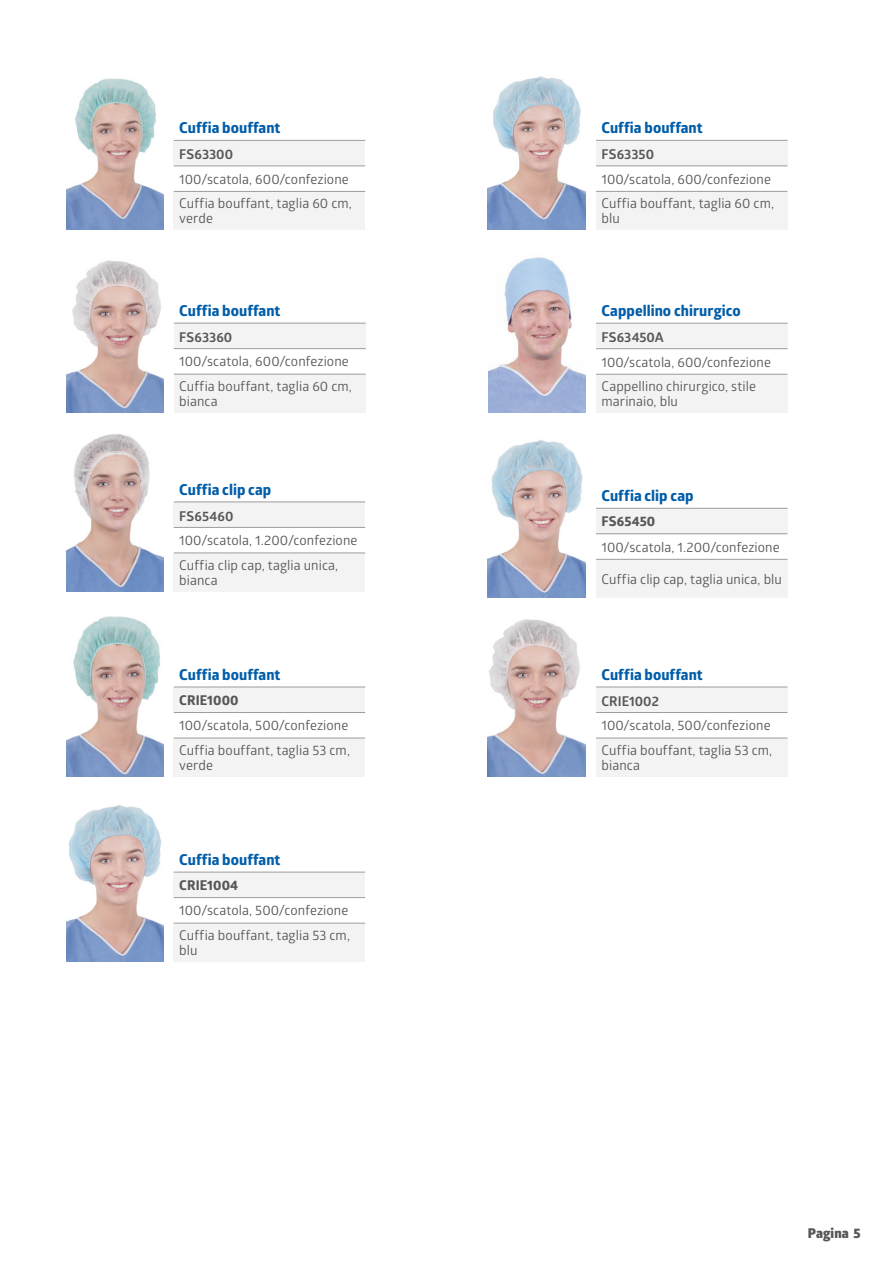
<style>
.page{position:relative;width:893px;height:1263px;background:#fff}
.page>*{position:absolute;margin:0;border:0;box-sizing:border-box;transform-origin:0 0}
.t1{font:700 15px "Globerx";letter-spacing:.005em;color:#005da9}
.t2{font:13.5px/15px "Glober";letter-spacing:.005em;color:#575756}
.t3{font:700 13.5px "Glober";letter-spacing:.005em;color:#575756}
.t4{font:700 13.5px "Globerx";letter-spacing:.005em;color:#575756}
.t5{font:800 13.5px "Glober";letter-spacing:.005em;color:#575756}
</style>
<div class="page">
<div style="left:174px;top:140px;width:191px;height:26px;background:#f3f3f4"></div>
<div style="left:174px;top:191px;width:191px;height:39px;background:#f3f3f4"></div>
<hr style="left:174px;top:140px;width:191px;height:1px;background:#9d9d9d">
<hr style="left:174px;top:166px;width:191px;height:1px;background:#9d9d9d">
<hr style="left:174px;top:191px;width:191px;height:1px;background:#9d9d9d">
<div style="left:596px;top:140px;width:191px;height:26px;background:#f3f3f4"></div>
<div style="left:596px;top:191px;width:191px;height:39px;background:#f3f3f4"></div>
<hr style="left:596px;top:140px;width:191px;height:1px;background:#9d9d9d">
<hr style="left:596px;top:166px;width:191px;height:1px;background:#9d9d9d">
<hr style="left:596px;top:191px;width:191px;height:1px;background:#9d9d9d">
<img style="left:67px;top:78px;width:96px;height:152px">
<img style="left:488px;top:76px;width:97px;height:154px">
<div style="left:174px;top:502px;width:191px;height:25px;background:#f3f3f4"></div>
<div style="left:174px;top:553px;width:191px;height:38px;background:#f3f3f4"></div>
<hr style="left:174px;top:502px;width:191px;height:1px;background:#9d9d9d">
<hr style="left:174px;top:527px;width:191px;height:1px;background:#9d9d9d">
<hr style="left:174px;top:553px;width:191px;height:1px;background:#9d9d9d">
<div style="left:174px;top:872px;width:191px;height:25px;background:#f3f3f4"></div>
<div style="left:174px;top:923px;width:191px;height:38px;background:#f3f3f4"></div>
<hr style="left:174px;top:872px;width:191px;height:1px;background:#9d9d9d">
<hr style="left:174px;top:897px;width:191px;height:1px;background:#9d9d9d">
<hr style="left:174px;top:923px;width:191px;height:1px;background:#9d9d9d">
<div style="left:596px;top:508px;width:191px;height:26px;background:#f3f3f4"></div>
<div style="left:596px;top:559px;width:191px;height:39px;background:#f3f3f4"></div>
<hr style="left:596px;top:508px;width:191px;height:1px;background:#9d9d9d">
<hr style="left:596px;top:533px;width:191px;height:1px;background:#9d9d9d">
<hr style="left:596px;top:559px;width:191px;height:1px;background:#9d9d9d">
<div style="left:596px;top:323px;width:191px;height:26px;background:#f3f3f4"></div>
<div style="left:596px;top:374px;width:191px;height:38px;background:#f3f3f4"></div>
<hr style="left:596px;top:323px;width:191px;height:1px;background:#9d9d9d">
<hr style="left:596px;top:348px;width:191px;height:1px;background:#9d9d9d">
<hr style="left:596px;top:374px;width:191px;height:1px;background:#9d9d9d">
<img style="left:488px;top:257px;width:97px;height:155px">
<img style="left:488px;top:440px;width:97px;height:158px">
<img style="left:67px;top:434px;width:96px;height:157px">
<div style="left:174px;top:687px;width:191px;height:25px;background:#f3f3f4"></div>
<div style="left:174px;top:738px;width:191px;height:38px;background:#f3f3f4"></div>
<hr style="left:174px;top:687px;width:191px;height:1px;background:#9d9d9d">
<hr style="left:174px;top:712px;width:191px;height:1px;background:#9d9d9d">
<hr style="left:174px;top:738px;width:191px;height:1px;background:#9d9d9d">
<img style="left:67px;top:616px;width:96px;height:160px">
<div style="left:596px;top:687px;width:191px;height:25px;background:#f3f3f4"></div>
<div style="left:596px;top:738px;width:191px;height:38px;background:#f3f3f4"></div>
<hr style="left:596px;top:687px;width:191px;height:1px;background:#9d9d9d">
<hr style="left:596px;top:712px;width:191px;height:1px;background:#9d9d9d">
<hr style="left:596px;top:738px;width:191px;height:1px;background:#9d9d9d">
<img style="left:488px;top:619px;width:97px;height:157px">
<img style="left:67px;top:805px;width:96px;height:156px">
<div style="left:174px;top:323px;width:192px;height:26px;background:#f3f3f4"></div>
<div style="left:174px;top:374px;width:192px;height:38px;background:#f3f3f4"></div>
<hr style="left:174px;top:323px;width:192px;height:1px;background:#9d9d9d">
<hr style="left:174px;top:348px;width:192px;height:1px;background:#9d9d9d">
<hr style="left:174px;top:374px;width:192px;height:1px;background:#9d9d9d">
<img style="left:67px;top:260px;width:96px;height:152px">
<p class="t1" style="left:179px;top:117px;width:103px">Cuffia bouffant</p>
<p class="t3" style="left:179px;top:145px;width:55px">FS63300</p>
<p class="t2" style="left:179px;top:171px;width:171px">100/scatola, 600/confezione</p>
<p class="t2" style="left:179px;top:195px;width:174px">Cuffia bouffant, taglia 60 cm, verde</p>
<p class="t1" style="left:179px;top:300px;width:103px">Cuffia bouffant</p>
<p class="t3" style="left:179px;top:328px;width:55px">FS63360</p>
<p class="t2" style="left:179px;top:354px;width:171px">100/scatola, 600/confezione</p>
<p class="t2" style="left:179px;top:378px;width:174px">Cuffia bouffant, taglia 60 cm, bianca</p>
<p class="t1" style="left:179px;top:479px;width:94px">Cuffia clip cap</p>
<p class="t3" style="left:179px;top:506px;width:56px">FS65460</p>
<p class="t2" style="left:179px;top:532px;width:180px">100/scatola, 1.200/confezione</p>
<p class="t2" style="left:179px;top:557px;width:161px">Cuffia clip cap, taglia unica, bianca</p>
<p class="t1" style="left:179px;top:664px;width:103px">Cuffia bouffant</p>
<p class="t4" style="left:179px;top:690px;width:61px">CRIE1000</p>
<p class="t2" style="left:179px;top:717px;width:171px">100/scatola, 500/confezione</p>
<p class="t2" style="left:179px;top:742px;width:172px">Cuffia bouffant, taglia 53 cm, verde</p>
<p class="t1" style="left:179px;top:849px;width:103px">Cuffia bouffant</p>
<p class="t4" style="left:179px;top:875px;width:60px">CRIE1004</p>
<p class="t2" style="left:179px;top:902px;width:171px">100/scatola, 500/confezione</p>
<p class="t2" style="left:179px;top:927px;width:172px">Cuffia bouffant, taglia 53 cm, blu</p>
<p class="t1" style="left:601px;top:117px;width:103px">Cuffia bouffant</p>
<p class="t3" style="left:601px;top:145px;width:54px">FS63350</p>
<p class="t2" style="left:601px;top:171px;width:171px">100/scatola, 600/confezione</p>
<p class="t2" style="left:601px;top:195px;width:174px">Cuffia bouffant, taglia 60 cm, blu</p>
<p class="t1" style="left:601px;top:300px;width:141px">Cappellino chirurgico</p>
<p class="t3" style="left:601px;top:328px;width:64px">FS63450A</p>
<p class="t2" style="left:601px;top:354px;width:171px">100/scatola, 600/confezione</p>
<p class="t2" style="left:601px;top:378px;width:156px">Cappellino chirurgico, stile marinaio, blu</p>
<p class="t1" style="left:602px;top:485px;width:94px">Cuffia clip cap</p>
<p class="t4" style="left:602px;top:511px;width:55px">FS65450</p>
<p class="t2" style="left:602px;top:539px;width:180px">100/scatola, 1.200/confezione</p>
<p class="t2" style="left:602px;top:571px;width:182px">Cuffia clip cap, taglia unica, blu</p>
<p class="t1" style="left:602px;top:664px;width:103px">Cuffia bouffant</p>
<p class="t3" style="left:602px;top:692px;width:59px">CRIE1002</p>
<p class="t2" style="left:602px;top:717px;width:171px">100/scatola, 500/confezione</p>
<p class="t2" style="left:602px;top:742px;width:172px">Cuffia bouffant, taglia 53 cm, bianca</p>
<p class="t5" style="left:808px;top:1223px;width:54px">Pagina 5</p>
</div>
